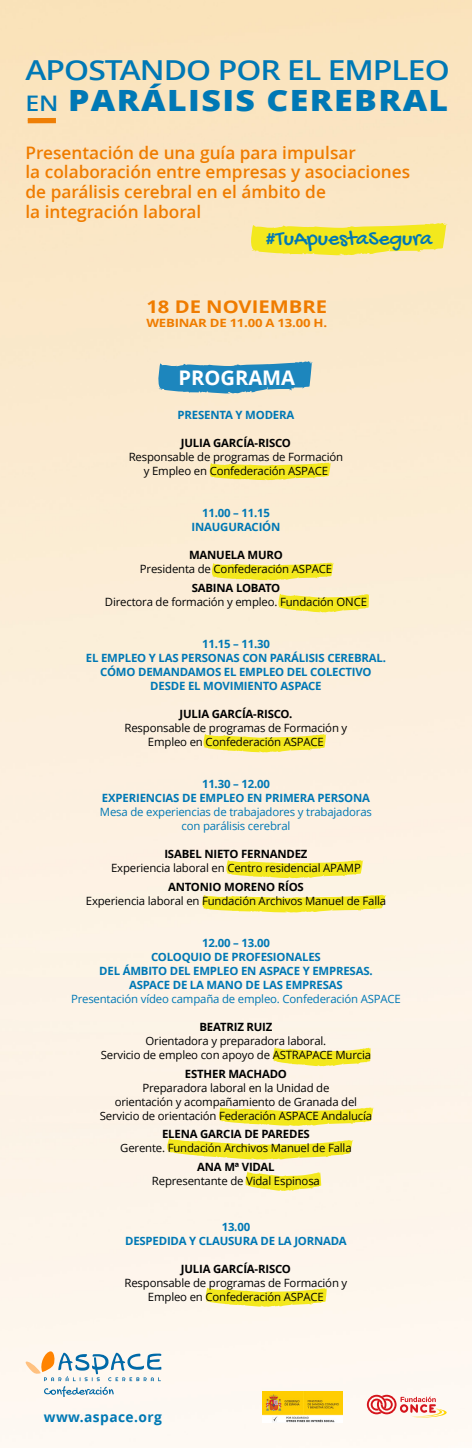
<style>
.page{position:relative;width:472px;height:1448px;background:#fff}
.page>*{position:absolute;margin:0;border:0;box-sizing:border-box;transform-origin:0 0}
.t1{font:800 29.22px "Open Sans";letter-spacing:.04em;color:#0078b5;scale:1.16 1}
.t2{font:600 27.47px "Open Sans";letter-spacing:-.03em;color:#0078b5;scale:1.16 1}
.t3{font:21.79px "Gochi Hand";color:#0077b5}
.t4{font:700 20.12px "Open Sans";color:#fff}
.t5{font:700 17.5px "Open Sans";color:#ef7c00;scale:1.16 1}
.t6{font:600 17.24px/19.9px "Open Sans";color:#ef7c00}
.t7{font:700 13.74px "Open Sans";letter-spacing:.03em;color:#0078b4}
.t8{font:11.38px/14px "Open Sans";letter-spacing:-.015em;color:#010101;text-align:center}
.t9{font:700 11.38px/14px "Open Sans";letter-spacing:-.015em;color:#0078b5;text-align:center}
.t10{font:11.38px/14px "Open Sans";letter-spacing:-.015em;color:#0078b5;text-align:center}
.t11{font:700 11.38px "Open Sans";letter-spacing:-.015em;color:#ef7c00;scale:1.16 1}
.t12{font:700 11.38px "Open Sans";letter-spacing:-.015em;color:#010101}
.s1{font-weight:600;font-size:21.35px}
.s2{font-weight:700}
.s3{font-weight:400}
</style>
<div class="page">
<img style="left:0;top:0;width:471px;height:1447px">
<div style="left:28px;top:118px;width:28px;height:5px;background:#ee7e05"></div>
<svg style="left:366px;top:1394px;width:80px;height:23px"></svg>
<svg style="left:248px;top:223px;width:199px;height:32px;background:#f4e73f"></svg>
<svg style="left:156px;top:361px;width:157px;height:33px;background:#4f9cc0"></svg>
<svg style="left:210px;top:562px;width:124px;height:18px;background:#f5e94a"></svg>
<svg style="left:277px;top:593px;width:92px;height:19px;background:#f5e950"></svg>
<svg style="left:201px;top:734px;width:125px;height:18px;background:#f5e94c"></svg>
<svg style="left:224px;top:860px;width:139px;height:18px;background:#f5ea4d"></svg>
<svg style="left:199px;top:894px;width:187px;height:18px;background:#f5ea4e"></svg>
<svg style="left:271px;top:1047px;width:100px;height:19px;background:#f5eb56"></svg>
<svg style="left:216px;top:1107px;width:158px;height:18px;background:#f5ea50"></svg>
<svg style="left:164px;top:1138px;width:189px;height:21px;background:#f6ec64"></svg>
<svg style="left:204px;top:1287px;width:123px;height:19px;background:#f5eb57"></svg>
<svg style="left:208px;top:462px;width:123px;height:18px;background:#f4e848"></svg>
<svg style="left:244px;top:1171px;width:77px;height:19px"></svg>
<svg style="left:25px;top:1350px;width:136px;height:46px"></svg>
<img style="left:262px;top:1390px;width:80px;height:31px">
<h1 class="t2" style="left:25px;top:52px;width:367px">APOSTANDO POR EL EMPLEO</h1>
<h1 class="t1" style="left:25px;top:78px;width:365px"><span class="s1">EN</span> PARÁLISIS CEREBRAL</h1>
<p class="t6" style="left:25px;top:142px;width:386px">Presentación de una guía para impulsar<br>la colaboración entre empresas y asociaciones de parálisis cerebral en el ámbito de<br>la integración laboral</p>
<p class="t3" style="left:265px;top:227px;width:168px">#TuApuestaSegura</p>
<p class="t5" style="left:146px;top:294px;width:157px">18 DE NOVIEMBRE</p>
<p class="t11" style="left:146px;top:315px;width:157px">WEBINAR DE 11.00 A 13.00 H.</p>
<p class="t4" style="left:178px;top:363px;width:118px">PROGRAMA</p>
<p class="t9" style="left:177px;top:408px;width:118px">PRESENTA Y MODERA</p>
<p class="t12" style="left:181px;top:435px;width:111px">JULIA GARCÍA-RISCO</p>
<p class="t8" style="left:129px;top:450px;width:216px">Responsable de programas de Formación y Empleo en Confederación ASPACE</p>
<p class="t9" style="left:191px;top:506px;width:90px">11.00 – 11.15<br>INAUGURACIÓN</p>
<p class="t8" style="left:140px;top:548px;width:193px"><span class="s2">MANUELA MURO<br></span>Presidenta de Confederación ASPACE</p>
<p class="t8" style="left:105px;top:580px;width:263px"><span class="s2">SABINA LOBATO<br></span>Directora de formación y empleo. Fundación ONCE</p>
<p class="t9" style="left:86px;top:636px;width:301px">11.15 – 11.30<br>EL EMPLEO Y LAS PERSONAS CON PARÁLISIS CEREBRAL.<br>CÓMO DEMANDAMOS EL EMPLEO DEL COLECTIVO<br>DESDE EL MOVIMIENTO ASPACE</p>
<p class="t8" style="left:124px;top:706px;width:224px"><span class="s2">JULIA GARCÍA-RISCO.<br></span>Responsable de programas de Formación y<br>Empleo en Confederación ASPACE</p>
<p class="t10" style="left:100px;top:776px;width:273px"><span class="s2">11.30 – 12.00<br>EXPERIENCIAS DE EMPLEO EN PRIMERA PERSONA </span>Mesa de experiencias de trabajadores y trabajadoras con parálisis cerebral</p>
<p class="t8" style="left:111px;top:846px;width:251px"><span class="s2">ISABEL NIETO FERNANDEZ<br></span>Experiencia laboral en Centro residencial APAMP</p>
<p class="t8" style="left:86px;top:879px;width:301px"><span class="s2">ANTONIO MORENO RÍOS<br></span>Experiencia laboral en Fundación Archivos Manuel de Falla</p>
<p class="t9" style="left:71px;top:935px;width:331px">12.00 – 13.00<br>COLOQUIO DE PROFESIONALES<br>DEL ÁMBITO DEL EMPLEO EN ASPACE Y EMPRESAS.<br>ASPACE DE LA MANO DE LAS EMPRESAS<br><span class="s3">Presentación vídeo campaña de empleo. Confederación ASPACE</span></p>
<p class="t8" style="left:101px;top:1019px;width:271px"><span class="s2">BEATRIZ RUIZ<br></span>Orientadora y preparadora laboral.<br>Servicio de empleo con apoyo de ASTRAPACE Murcia</p>
<p class="t8" style="left:100px;top:1066px;width:273px"><span class="s2">ESTHER MACHADO<br></span>Preparadora laboral en la Unidad de<br>orientación y acompañamiento de Granada del Servicio de orientación Federación ASPACE Andalucía</p>
<p class="t8" style="left:120px;top:1126px;width:233px"><span class="s2">ELENA GARCIA DE PAREDES<br></span>Gerente. Fundación Archivos Manuel de Falla</p>
<p class="t8" style="left:152px;top:1159px;width:169px"><span class="s2">ANA Mª VIDAL<br></span>Representante de Vidal Espinosa</p>
<p class="t9" style="left:125px;top:1219px;width:223px">13.00<br>DESPEDIDA Y CLAUSURA DE LA JORNADA</p>
<p class="t8" style="left:124px;top:1261px;width:224px"><span class="s2">JULIA GARCÍA-RISCO<br></span>Responsable de programas de Formación y<br>Empleo en Confederación ASPACE</p>
<p class="t7" style="left:44px;top:1406px;width:119px">www.aspace.org</p>
</div>
